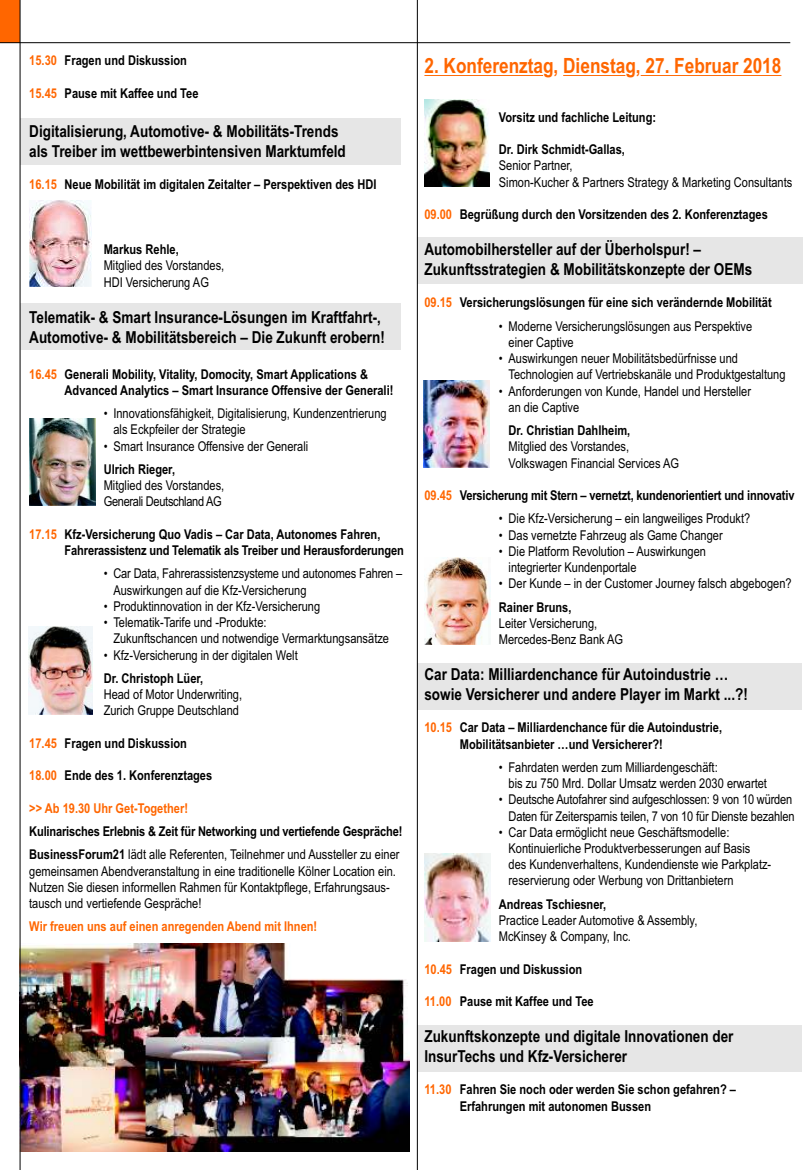
<style>
.page{position:relative;width:808px;height:1170px;background:#fff}
.page>*{position:absolute;margin:0;border:0;box-sizing:border-box;transform-origin:0 0}
.t1{font:700 21px "Arial Narrow";color:#f60}
.t2{font:700 16.5px/19.8px "Arial Narrow";color:#000}
.t3{font:13.5px/16.2px "Arial Narrow";color:#000}
.t4{font:700 13.5px/16.2px "Arial Narrow";color:#000}
.t5{font:700 13.5px "Arial Narrow";color:#f60}
.t6{font:13.5px/16.2px "Arial Narrow";letter-spacing:-.025em;color:#000}
.s1{font-weight:400}
</style>
<div class="page">
<img style="left:21px;top:943px;width:389px;height:208px">
<div style="left:20px;top:303px;width:381px;height:47px;background:#e6e6e6"></div>
<div style="left:418px;top:1024px;width:384px;height:47px;background:#e6e6e6"></div>
<div style="left:0;top:0;width:20px;height:43px;background:#f60"></div>
<div style="left:418px;top:663px;width:384px;height:46px;background:#e6e6e6"></div>
<div style="left:20px;top:118px;width:381px;height:47px;background:#e6e6e6"></div>
<div style="left:417px;top:237px;width:385px;height:47px;background:#e6e6e6"></div>
<hr style="left:424px;top:75px;width:119px;height:1px;background:#f60">
<hr style="left:563px;top:75px;width:62px;height:1px;background:#f60">
<hr style="left:641px;top:75px;width:140px;height:1px;background:#f60">
<hr style="left:0;top:42px;width:790px;height:1px;background:#000">
<hr style="left:417px;top:0;width:1px;height:1169px;background:#000">
<hr style="left:20px;top:0;width:1px;height:1169px;background:#000">
<img style="left:424px;top:380px;width:66px;height:87px">
<img style="left:424px;top:557px;width:67px;height:87px">
<img style="left:424px;top:853px;width:66px;height:88px">
<img style="left:30px;top:418px;width:66px;height:87px">
<img style="left:28px;top:626px;width:64px;height:89px">
<img style="left:424px;top:100px;width:65px;height:87px">
<img style="left:29px;top:200px;width:63px;height:87px">
<p class="t5" style="left:29px;top:55px;width:29px">15.30</p>
<p class="t5" style="left:29px;top:88px;width:29px">15.45</p>
<p class="t4" style="left:65px;top:54px;width:124px">Fragen und Diskussion</p>
<p class="t4" style="left:65px;top:86px;width:135px">Pause mit Kaffee und Tee</p>
<p class="t2" style="left:29px;top:123px;width:318px">Digitalisierung, Automotive- &amp; Mobilitäts-Trends als Treiber im wettbewerbintensiven Marktumfeld</p>
<p class="t4" style="left:65px;top:178px;width:313px">Neue Mobilität im digitalen Zeitalter – Perspektiven des HDI</p>
<p class="t5" style="left:29px;top:179px;width:29px">16.15</p>
<p class="t4" style="left:104px;top:243px;width:77px">Markus Rehle,</p>
<p class="t3" style="left:104px;top:259px;width:122px">Mitglied des Vorstandes,<br>HDI Versicherung AG</p>
<p class="t2" style="left:29px;top:308px;width:357px">Telematik- &amp; Smart Insurance-Lösungen im Kraftfahrt-,<br>Automotive- &amp; Mobilitätsbereich – Die Zukunft erobern!</p>
<p class="t4" style="left:65px;top:367px;width:330px">Generali Mobility, Vitality, Domocity, Smart Applications &amp;<br>Advanced Analytics – Smart Insurance Offensive der Generali!</p>
<p class="t3" style="left:113px;top:406px;width:275px;text-indent:-10px">• Innovationsfähigkeit, Digitalisierung, Kundenzentrierung als Eckpfeiler der Strategie</p>
<p class="t3" style="left:104px;top:439px;width:206px">• Smart Insurance Offensive der Generali</p>
<p class="t4" style="left:104px;top:462px;width:73px">Ulrich Rieger,</p>
<p class="t6" style="left:104px;top:478px;width:122px">Mitglied des Vorstandes,<br>Generali Deutschland AG</p>
<p class="t4" style="left:65px;top:527px;width:341px">Kfz-Versicherung Quo Vadis – Car Data, Autonomes Fahren,<br>Fahrerassistenz und Telematik als Treiber und Herausforderungen</p>
<p class="t3" style="left:113px;top:567px;width:290px;text-indent:-10px">• Car Data, Fahrerassistenzsysteme und autonomes Fahren –<br>Auswirkungen auf die Kfz-Versicherung</p>
<p class="t3" style="left:104px;top:599px;width:218px">• Produktinnovation in der Kfz-Versicherung</p>
<p class="t3" style="left:113px;top:615px;width:277px;text-indent:-10px">• Telematik-Tarife und -Produkte:<br>Zukunftschancen und notwendige Vermarktungsansätze</p>
<p class="t3" style="left:104px;top:648px;width:196px">• Kfz-Versicherung in der digitalen Welt</p>
<p class="t4" style="left:104px;top:671px;width:101px">Dr. Christoph Lüer,</p>
<p class="t3" style="left:104px;top:687px;width:140px">Head of Motor Underwriting,<br>Zurich Gruppe Deutschland</p>
<p class="t4" style="left:65px;top:736px;width:124px">Fragen und Diskussion</p>
<p class="t4" style="left:65px;top:768px;width:149px">Ende des 1. Konferenztages</p>
<p class="t5" style="left:29px;top:368px;width:29px">16.45</p>
<p class="t5" style="left:29px;top:529px;width:29px">17.15</p>
<p class="t5" style="left:29px;top:737px;width:29px">17.45</p>
<p class="t5" style="left:29px;top:770px;width:29px">18.00</p>
<p class="t5" style="left:29px;top:802px;width:160px">&gt;&gt; Ab 19.30 Uhr Get-Together!</p>
<p class="t4" style="left:29px;top:820px;width:375px;line-height:23.4px">Kulinarisches Erlebnis &amp; Zeit für Networking und vertiefende Gespräche!<br>BusinessForum21 <span class="s1">lädt alle Referenten, Teilnehmer und Aussteller zu einer</span></p>
<p class="t3" style="left:29px;top:864px;width:368px">gemeinsamen Abendveranstaltung in eine traditionelle Kölner Location ein.<br>Nutzen Sie diesen informellen Rahmen für Kontaktpflege, Erfahrungsaus&shy;tausch und vertiefende Gespräche!</p>
<p class="t5" style="left:29px;top:921px;width:289px">Wir freuen uns auf einen anregenden Abend mit Ihnen!</p>
<h1 class="t1" style="left:424px;top:58px;width:358px">2. Konferenztag, Dienstag, 27. Februar 2018</h1>
<p class="t4" style="left:499px;top:110px;width:159px">Vorsitz und fachliche Leitung:</p>
<p class="t4" style="left:499px;top:142px;width:128px">Dr. Dirk Schmidt-Gallas,</p>
<p class="t3" style="left:499px;top:159px;width:295px">Senior Partner,<br>Simon-Kucher &amp; Partners Strategy &amp; Marketing Consultants</p>
<p class="t4" style="left:460px;top:207px;width:309px">Begrüßung durch den Vorsitzenden des 2. Konferenztages</p>
<p class="t2" style="left:424px;top:241px;width:329px">Automobilhersteller auf der Überholspur! –<br>Zukunftsstrategien &amp; Mobilitätskonzepte der OEMs</p>
<p class="t4" style="left:460px;top:295px;width:313px">Versicherungslösungen für eine sich verändernde Mobilität</p>
<p class="t3" style="left:508px;top:319px;width:245px;text-indent:-10px">• Moderne Versicherungslösungen aus Perspektive einer Captive</p>
<p class="t3" style="left:508px;top:351px;width:278px;text-indent:-10px">• Auswirkungen neuer Mobilitätsbedürfnisse und<br>Technologien auf Vertriebskanäle und Produktgestaltung</p>
<p class="t3" style="left:508px;top:384px;width:244px;text-indent:-10px">• Anforderungen von Kunde, Handel und Hersteller an die Captive</p>
<p class="t4" style="left:508px;top:423px;width:123px">Dr. Christian Dahlheim,</p>
<p class="t3" style="left:508px;top:439px;width:172px">Mitglied des Vorstandes,<br>Volkswagen Financial Services AG</p>
<p class="t4" style="left:460px;top:488px;width:336px">Versicherung mit Stern – vernetzt, kundenorientiert und innovativ</p>
<p class="t3" style="left:499px;top:511px;width:253px">• Die Kfz-Versicherung – ein langweiliges Produkt?</p>
<p class="t3" style="left:499px;top:528px;width:225px">• Das vernetzte Fahrzeug als Game Changer</p>
<p class="t3" style="left:508px;top:544px;width:199px;text-indent:-10px">• Die Platform Revolution – Auswirkungen integrierter Kundenportale</p>
<p class="t3" style="left:499px;top:576px;width:294px">• Der Kunde – in der Customer Journey falsch abgebogen?</p>
<p class="t4" style="left:499px;top:600px;width:74px">Rainer Bruns,</p>
<p class="t3" style="left:499px;top:616px;width:126px">Leiter Versicherung,<br>Mercedes-Benz Bank AG</p>
<p class="t2" style="left:424px;top:665px;width:325px">Car Data: Milliardenchance für Autoindustrie … sowie Versicherer und andere Player im Markt ...?!</p>
<p class="t4" style="left:460px;top:720px;width:264px">Car Data – Milliardenchance für die Autoindustrie,<br>Mobilitätsanbieter …und Versicherer?!</p>
<p class="t3" style="left:508px;top:760px;width:260px;text-indent:-10px">• Fahrdaten werden zum Milliardengeschäft:<br>bis zu 750 Mrd. Dollar Umsatz werden 2030 erwartet</p>
<p class="t3" style="left:499px;top:792px;width:297px;text-align:right">• Deutsche Autofahrer sind aufgeschlossen: 9 von 10 würden<br>Daten für Zeitersparnis teilen, 7 von 10 für Dienste bezahlen</p>
<p class="t3" style="left:508px;top:825px;width:264px;text-indent:-10px">• Car Data ermöglicht neue Geschäftsmodelle:<br>Kontinuierliche Produktverbesserungen auf Basis des Kundenverhaltens, Kundendienste wie Parkplatz&shy;reservierung oder Werbung von Drittanbietern</p>
<p class="t4" style="left:499px;top:897px;width:109px">Andreas Tschiesner,</p>
<p class="t3" style="left:499px;top:913px;width:200px">Practice Leader Automotive &amp; Assembly,<br>McKinsey &amp; Company, Inc.</p>
<p class="t4" style="left:460px;top:961px;width:124px">Fragen und Diskussion</p>
<p class="t4" style="left:460px;top:994px;width:135px">Pause mit Kaffee und Tee</p>
<p class="t2" style="left:424px;top:1027px;width:311px">Zukunftskonzepte und digitale Innovationen der<br>InsurTechs und Kfz-Versicherer</p>
<p class="t4" style="left:460px;top:1082px;width:278px">Fahren Sie noch oder werden Sie schon gefahren? –<br>Erfahrungen mit autonomen Bussen</p>
<p class="t5" style="left:424px;top:209px;width:29px">09.00</p>
<p class="t5" style="left:424px;top:297px;width:29px">09.15</p>
<p class="t5" style="left:424px;top:490px;width:29px">09.45</p>
<p class="t5" style="left:424px;top:722px;width:29px">10.15</p>
<p class="t5" style="left:424px;top:963px;width:29px">10.45</p>
<p class="t5" style="left:424px;top:996px;width:29px">11.00</p>
<p class="t5" style="left:424px;top:1084px;width:29px">11.30</p>
</div>
